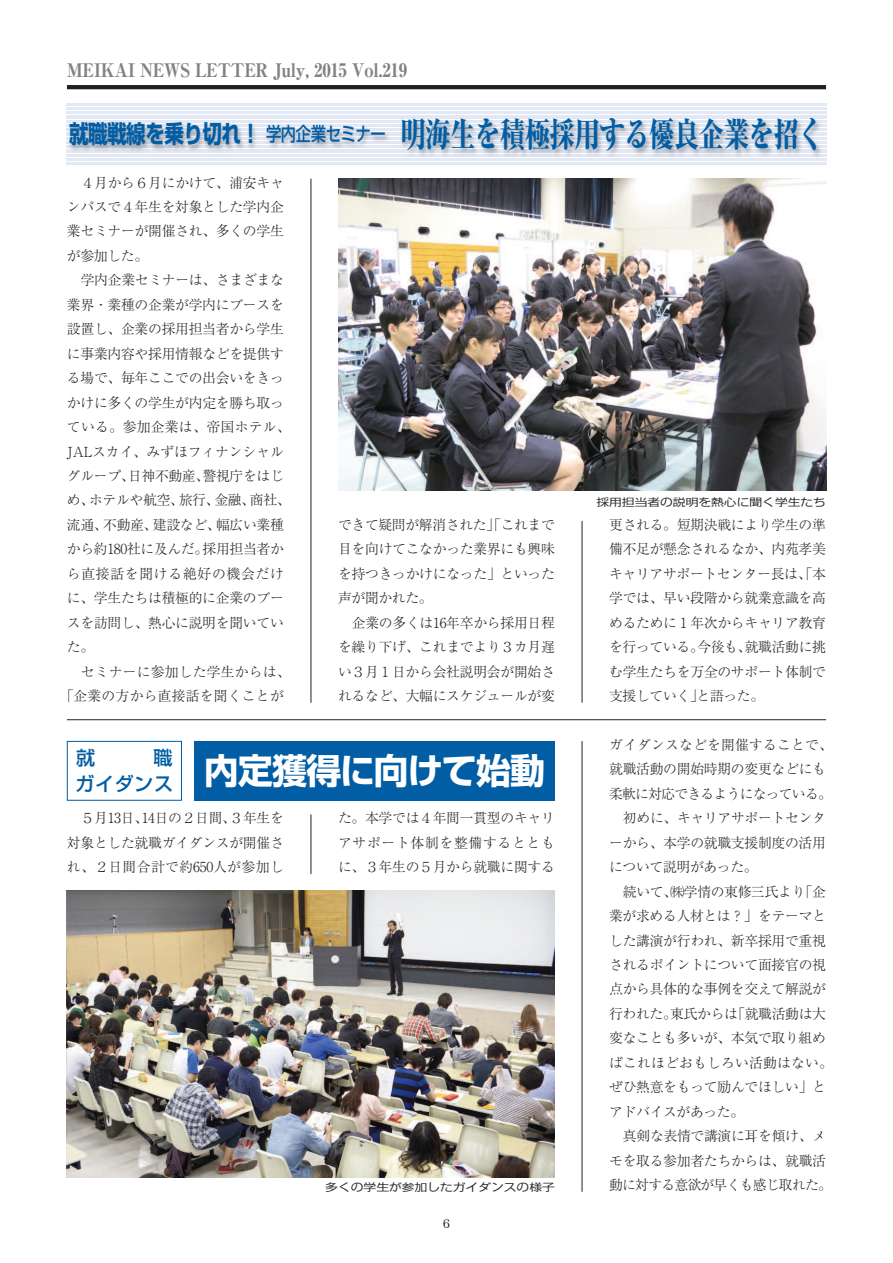
<style>
.page{position:relative;width:893px;height:1263px;background:#fff}
.page>*{position:absolute;margin:0;border:0;box-sizing:border-box;transform-origin:0 0}
.t1{font:700 35.1px "Shin Go Pro";letter-spacing:-.025em;color:#fff}
.t2{font:800 34.05px "Ryumin Pro";letter-spacing:-.025em;color:#015da4;scale:.75 1}
.t3{font:500 19.2px/25.5px "Shin Go Pro";letter-spacing:.025em;color:#015da4;text-align:right}
.t4{font:800 18.75px "Ryumin Pro";letter-spacing:-.025em;color:#808285;scale:.91 1}
.t5{font:300 13.8px/24.5px "Ryumin Pro";letter-spacing:-.02em;color:#231f20;text-align:justify}
.t6{font:300 13.8px/24.5px "Ryumin Pro";letter-spacing:.015em;color:#231f20}
.t7{font:300 13.8px "Ryumin Pro";letter-spacing:-.055em;color:#231f20}
.t8{font:300 11.85px "M News M Pro";color:#231f20;scale:1.25 1}
.t9{font:300 10.2px "M News G Pro";color:#231f20;scale:1.25 1}
.s1{font-family:"Shin Go Pro";font-weight:700;font-size:24.45px}
</style>
<div class="page">
<hr style="left:67px;top:85px;width:759px;height:4px;background:#231f20">
<hr style="left:582px;top:741px;width:1px;height:451px;background:#231f20">
<hr style="left:311px;top:814px;width:1px;height:60px;background:#231f20">
<hr style="left:582px;top:521px;width:1px;height:182px;background:#231f20">
<hr style="left:311px;top:179px;width:1px;height:524px;background:#231f20">
<img style="left:338px;top:179px;width:488px;height:311px">
<hr style="left:67px;top:719px;width:759px;height:1px;background:#231f20">
<img style="left:67px;top:891px;width:488px;height:287px">
<div style="left:194px;top:741px;width:361px;height:59px;background:#015da4"></div>
<div style="left:67px;top:741px;width:115px;height:59px;border:1px solid #015da4"></div>
<img style="left:66px;top:103px;width:761px;height:62px">
<hr style="left:67px;top:103px;width:759px;height:2px;background:#e2e8f4">
<hr style="left:67px;top:107px;width:759px;height:2px;background:#e2e8f4">
<hr style="left:67px;top:112px;width:759px;height:2px;background:#e2e8f4">
<hr style="left:67px;top:116px;width:759px;height:2px;background:#e2e8f4">
<img style="left:67px;top:120px;width:759px;height:2px">
<img style="left:67px;top:124px;width:759px;height:2px">
<img style="left:67px;top:129px;width:759px;height:2px">
<img style="left:67px;top:133px;width:759px;height:2px">
<img style="left:67px;top:137px;width:759px;height:2px">
<img style="left:67px;top:141px;width:759px;height:3px">
<img style="left:67px;top:146px;width:759px;height:2px">
<img style="left:67px;top:150px;width:759px;height:2px">
<img style="left:67px;top:154px;width:759px;height:2px">
<hr style="left:67px;top:158px;width:759px;height:3px;background:#e2e8f4">
<hr style="left:67px;top:163px;width:759px;height:2px;background:#e2e8f4">
<h3 class="t4" style="left:67px;top:55px;width:375px">MEIKAI NEWS LETTER July, 2015 Vol.219</h3>
<h2 class="t2" style="left:69px;top:107px;width:1008px"><span class="s1">就職戦線を乗り切れ！</span><sup>学内企業セミナー</sup> 明海生を積極採用する優良企業を招く</h2>
<p class="t5" style="left:67px;top:169px;width:218px;text-indent:14px">４月から６月にかけて、浦安キャンパスで４年生を対象とした学内企業セミナーが開催され、多くの学生が参加した。</p>
<p class="t5" style="left:67px;top:267px;width:225px;text-align:left;text-indent:14px">学内企業セミナーは、さまざまな業界・業種の企業が学内にブースを設置し、企業の採用担当者から学生に事業内容や採用情報などを提供する場で、毎年ここでの出会いをきっかけに多くの学生が内定を勝ち取っている。参加企業は、帝国ホテル、<br>JALスカイ、みずほフィナンシャルグループ、日神不動産、警視庁をはじめ、ホテルや航空、旅行、金融、商社、流通、不動産、建設など、幅広い業種から約180社に及んだ。採用担当者から直接話を聞ける絶好の機会だけに、学生たちは積極的に企業のブースを訪問し、熱心に説明を聞いていた。</p>
<p class="t6" style="left:60px;top:658px;width:232px;text-indent:21px">セミナーに参加した学生からは、「企業の方から直接話を聞くことが</p>
<p class="t5" style="left:338px;top:511px;width:218px">できて疑問が解消された」「これまで目を向けてこなかった業界にも興味を持つきっかけになった」といった声が聞かれた。</p>
<p class="t5" style="left:338px;top:609px;width:218px;text-indent:14px">企業の多くは16年卒から採用日程を繰り下げ、これまでより３カ月遅い３月１日から会社説明会が開始されるなど、大幅にスケジュールが変</p>
<h3 class="t3" style="left:76px;top:743px;width:21px">就</h3>
<h3 class="t3" style="left:76px;top:743px;width:99px">職<br>ガイダンス</h3>
<h1 class="t1" style="left:204px;top:743px;width:343px">内定獲得に向けて始動</h1>
<p class="t5" style="left:67px;top:805px;width:218px;text-indent:14px">５月13日、14日の２日間、３年生を対象とした就職ガイダンスが開催され、２日間合計で約650人が参加し</p>
<p class="t5" style="left:338px;top:805px;width:218px">た。本学では４年間一貫型のキャリアサポート体制を整備するとともに、３年生の５月から就職に関する</p>
<p class="t9" style="left:325px;top:1178px;width:185px">多くの学生が参加したガイダンスの様子</p>
<p class="t8" style="left:443px;top:1214px;width:7px">6</p>
<p class="t9" style="left:596px;top:494px;width:185px">採用担当者の説明を熱心に聞く学生たち</p>
<p class="t5" style="left:609px;top:511px;width:218px">更される。短期決戦により学生の準備不足が懸念されるなか、内苑孝美キャリアサポートセンター長は、「本学では、早い段階から就業意識を高めるために１年次からキャリア教育を行っている。今後も、就職活動に挑む学生たちを万全のサポート体制で支援していく」と語った。</p>
<p class="t6" style="left:609px;top:731px;width:225px">ガイダンスなどを開催することで、</p>
<p class="t5" style="left:609px;top:756px;width:218px">就職活動の開始時期の変更などにも</p>
<p class="t7" style="left:609px;top:783px;width:224px">柔軟に対応できるようになっている。</p>
<p class="t5" style="left:623px;top:805px;width:205px">初めに、キャリアサポートセンタ</p>
<p class="t5" style="left:609px;top:829px;width:218px">ーから、本学の就職支援制度の活用</p>
<p class="t5" style="left:609px;top:854px;width:150px">について説明があった。</p>
<p class="t5" style="left:623px;top:878px;width:205px">続いて、㈱学情の東修三氏より「企</p>
<p class="t5" style="left:609px;top:903px;width:218px">業が求める人材とは？」をテーマと</p>
<p class="t5" style="left:609px;top:927px;width:218px">した講演が行われ、新卒採用で重視</p>
<p class="t5" style="left:609px;top:951px;width:218px">されるポイントについて面接官の視</p>
<p class="t5" style="left:609px;top:976px;width:218px">点から具体的な事例を交えて解説が</p>
<p class="t5" style="left:609px;top:1000px;width:218px">行われた。東氏からは「就職活動は大</p>
<p class="t5" style="left:609px;top:1025px;width:218px">変なことも多いが、本気で取り組め</p>
<p class="t6" style="left:609px;top:1049px;width:225px">ばこれほどおもしろい活動はない。</p>
<p class="t5" style="left:609px;top:1074px;width:218px">ぜひ熱意をもって励んでほしい」と</p>
<p class="t5" style="left:609px;top:1098px;width:137px">アドバイスがあった。</p>
<p class="t5" style="left:623px;top:1123px;width:205px">真剣な表情で講演に耳を傾け、メ</p>
<p class="t5" style="left:609px;top:1147px;width:218px">モを取る参加者たちからは、就職活</p>
<p class="t7" style="left:609px;top:1174px;width:224px">動に対する意欲が早くも感じ取れた。</p>
</div>
